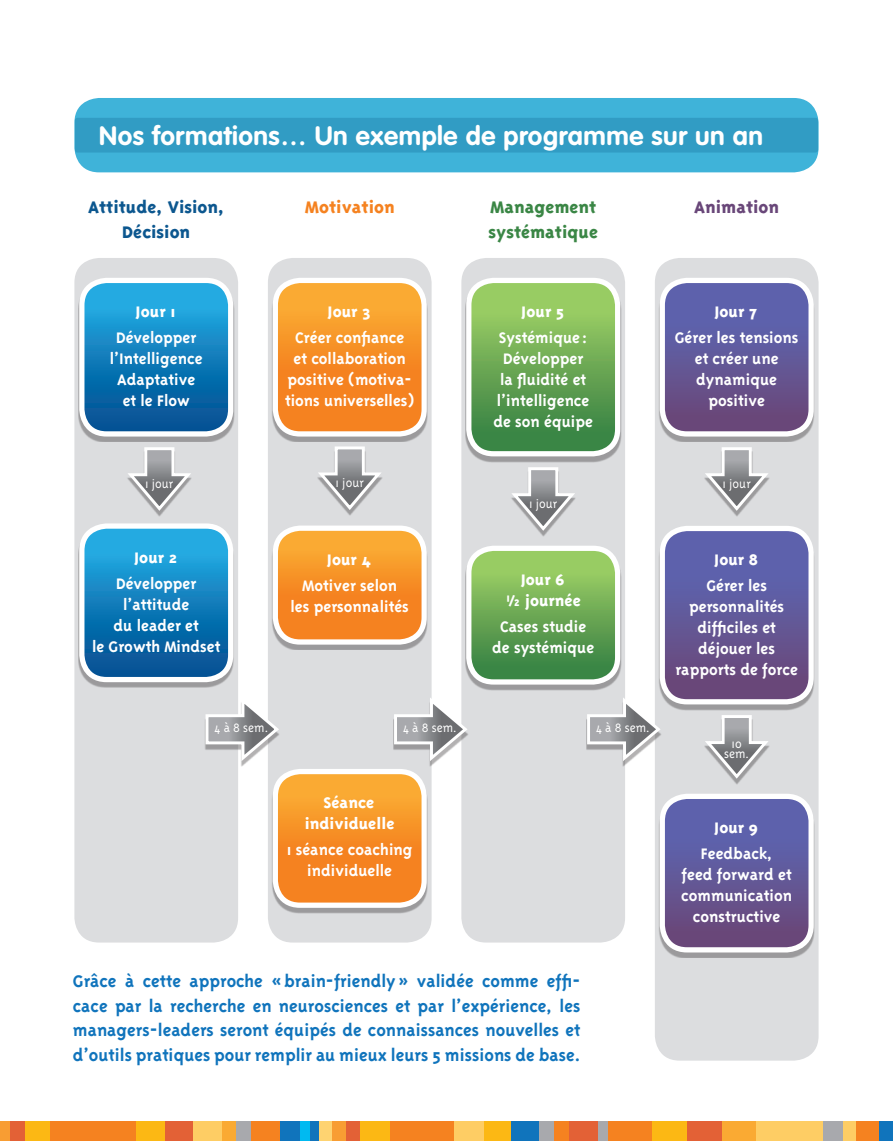
<style>
.page{position:relative;width:893px;height:1141px;background:#fff}
.page>*{position:absolute;margin:0;border:0;box-sizing:border-box;transform-origin:0 0}
.titre_2{font:700 26.25px "VAG Rounded";letter-spacing:.02em;color:#fff}
.body{font:700 19.25px/24.5px "Triplex";color:#1074bc;text-align:justify}
.t1{font:800 19.25px/24.5px "Triplex";color:#0c578f;text-align:center}
.t2{font:800 19.25px/24.5px "Triplex";color:#3a8645}
.t3{font:800 19.25px "Triplex";color:#f58220}
.t4{font:800 19.25px "Triplex";color:#694779}
.t5{font:700 17.5px/21px "Triplex";color:#fff;text-align:center}
.t6{font:800 17.5px/21px "Triplex";color:#fff;text-align:center}
.t7{font:300 14px/10.5px "Triplex";color:#fff;text-align:center}
</style>
<div class="page">
<div style="left:77px;top:1121px;width:816px;height:20px;background:#f58220"></div>
<div style="left:136px;top:1121px;width:30px;height:20px;background:#fcb814"></div>
<div style="left:482px;top:1121px;width:30px;height:20px;background:#fcb814"></div>
<div style="left:165px;top:1121px;width:30px;height:20px;background:#e36136"></div>
<div style="left:193px;top:1121px;width:30px;height:20px;background:#fecd64"></div>
<div style="left:454px;top:1121px;width:30px;height:20px;background:#fecd64"></div>
<div style="left:222px;top:1121px;width:15px;height:20px;background:#faaa33"></div>
<div style="left:511px;top:1121px;width:30px;height:20px;background:#1074bc"></div>
<div style="left:236px;top:1121px;width:15px;height:20px;background:#a8a9ad"></div>
<div style="left:280px;top:1121px;width:40px;height:20px;background:#1074bc"></div>
<div style="left:319px;top:1121px;width:15px;height:20px;background:#fed371"></div>
<div style="left:300px;top:1121px;width:10px;height:20px;background:#00baf1"></div>
<div style="left:879px;top:1121px;width:14px;height:20px;background:#1074bc"></div>
<div style="left:332px;top:1121px;width:15px;height:20px;background:#f89d33"></div>
<div style="left:346px;top:1121px;width:15px;height:20px;background:#e36136"></div>
<div style="left:360px;top:1121px;width:29px;height:20px;background:#fcb814"></div>
<div style="left:539px;top:1121px;width:15px;height:20px;background:#a8a9ad"></div>
<div style="left:569px;top:1121px;width:30px;height:20px;background:#e36136"></div>
<div style="left:598px;top:1121px;width:10px;height:20px;background:#a8a9ad"></div>
<div style="left:652px;top:1121px;width:40px;height:20px;background:#fcb814"></div>
<div style="left:687px;top:1121px;width:50px;height:20px;background:#e36136"></div>
<div style="left:722px;top:1121px;width:39px;height:20px;background:#faaa33"></div>
<div style="left:756px;top:1121px;width:100px;height:20px;background:#fecd64"></div>
<div style="left:823px;top:1121px;width:20px;height:20px;background:#a8a9ad"></div>
<div style="left:1px;top:1121px;width:124px;height:20px;background:#f58220"></div>
<div style="left:0;top:1121px;width:25px;height:20px;background:#f89d33"></div>
<div style="left:10px;top:1121px;width:30px;height:20px;background:#e36136"></div>
<div style="left:25px;top:1121px;width:25px;height:20px;background:#fcb814"></div>
<div style="left:74px;top:258px;width:164px;height:685px;background:#dcdddf;border-radius:25px"></div>
<div style="left:79px;top:278px;width:154px;height:159px;border:5px solid #fff;border-radius:25px"></div>
<div style="left:268px;top:258px;width:164px;height:685px;background:#dcdddf;border-radius:25px"></div>
<div style="left:461px;top:258px;width:164px;height:685px;background:#dcdddf;border-radius:25px"></div>
<div style="left:655px;top:258px;width:164px;height:803px;background:#dcdddf;border-radius:25px"></div>
<div style="left:660px;top:278px;width:154px;height:159px;border:5px solid #fff;border-radius:25px"></div>
<div style="left:659px;top:798px;width:156px;height:160px;background:#231f20;opacity:.35"></div>
<div style="left:660px;top:794px;width:154px;height:158px;border:5px solid #fff;border-radius:25px"></div>
<svg style="left:82px;top:280px;width:729px;height:670px"></svg>
<div style="left:74px;top:98px;width:745px;height:74px;background:#3fb3d9;border-radius:25px"></div>
<div style="left:75px;top:118px;width:743px;height:35px;background:#319cc4;border-radius:2px"></div>
<p class="titre_2" style="left:99px;top:120px;width:665px">Nos formations… Un exemple de programme sur un an</p>
<p class="t1" style="left:88px;top:195px;width:138px">Attitude, Vision,<br>Décision</p>
<p class="t3" style="left:305px;top:196px;width:91px">Motivation</p>
<p class="t2" style="left:488px;top:195px;width:111px">Management systématique</p>
<p class="t4" style="left:694px;top:196px;width:86px">Animation</p>
<p class="t6" style="left:135px;top:301px;width:42px">Jour 1</p>
<p class="t5" style="left:110px;top:327px;width:94px">Développer l’Intelligence<br>Adaptative et le Flow</p>
<p class="t7" style="left:145px;top:478px;width:30px">1 jour</p>
<p class="t6" style="left:134px;top:547px;width:45px">Jour 2</p>
<p class="t5" style="left:92px;top:573px;width:130px">Développer l’attitude<br>du leader et<br>le Growth Mindset</p>
<p class="t6" style="left:327px;top:301px;width:45px">Jour 3</p>
<p class="t5" style="left:285px;top:327px;width:131px">Créer confiance<br>et collaboration positive (motiva&shy;tions universelles)</p>
<p class="t7" style="left:336px;top:477px;width:30px">1 jour</p>
<p class="t6" style="left:326px;top:549px;width:46px">Jour 4</p>
<p class="t5" style="left:291px;top:575px;width:120px">Motiver selon<br>les personnalités</p>
<p class="t6" style="left:521px;top:301px;width:44px">Jour 5</p>
<p class="t5" style="left:493px;top:327px;width:101px">Systémique :<br>Développer<br>la fluidité et l’intelligence de son équipe</p>
<p class="t7" style="left:529px;top:498px;width:30px">1 jour</p>
<p class="t6" style="left:505px;top:569px;width:77px">Jour 6<br>½ journée</p>
<p class="t5" style="left:492px;top:616px;width:104px">Cases studie de systémique</p>
<p class="t7" style="left:214px;top:722px;width:56px">4 à 8 sem.</p>
<p class="t7" style="left:402px;top:722px;width:56px">4 à 8 sem.</p>
<p class="t7" style="left:595px;top:722px;width:56px">4 à 8 sem.</p>
<p class="t6" style="left:305px;top:792px;width:91px">Séance individuelle</p>
<p class="t5" style="left:287px;top:839px;width:127px">1 séance coaching individuelle</p>
<p class="body" style="left:73px;top:969px;width:509px">Grâce à cette approche «brain-friendly» validée comme effi&shy;cace par la recherche en neurosciences et par l’expérience, les managers-leaders seront équipés de connaissances nouvelles et d’outils pratiques pour remplir au mieux leurs 5 missions de base.</p>
<p class="t6" style="left:714px;top:301px;width:45px">Jour 7</p>
<p class="t5" style="left:675px;top:327px;width:125px">Gérer les tensions et créer une dynamique positive</p>
<p class="t7" style="left:723px;top:478px;width:30px">1 jour</p>
<p class="t6" style="left:714px;top:549px;width:46px">Jour 8</p>
<p class="t5" style="left:675px;top:575px;width:124px">Gérer les personnalités difficiles et déjouer les rapports de force</p>
<p class="t7" style="left:724px;top:738px;width:27px">10 sem.</p>
<p class="t6" style="left:714px;top:817px;width:45px">Jour 9</p>
<p class="t5" style="left:681px;top:843px;width:112px">Feedback,<br>feed forward et communication constructive</p>
</div>
